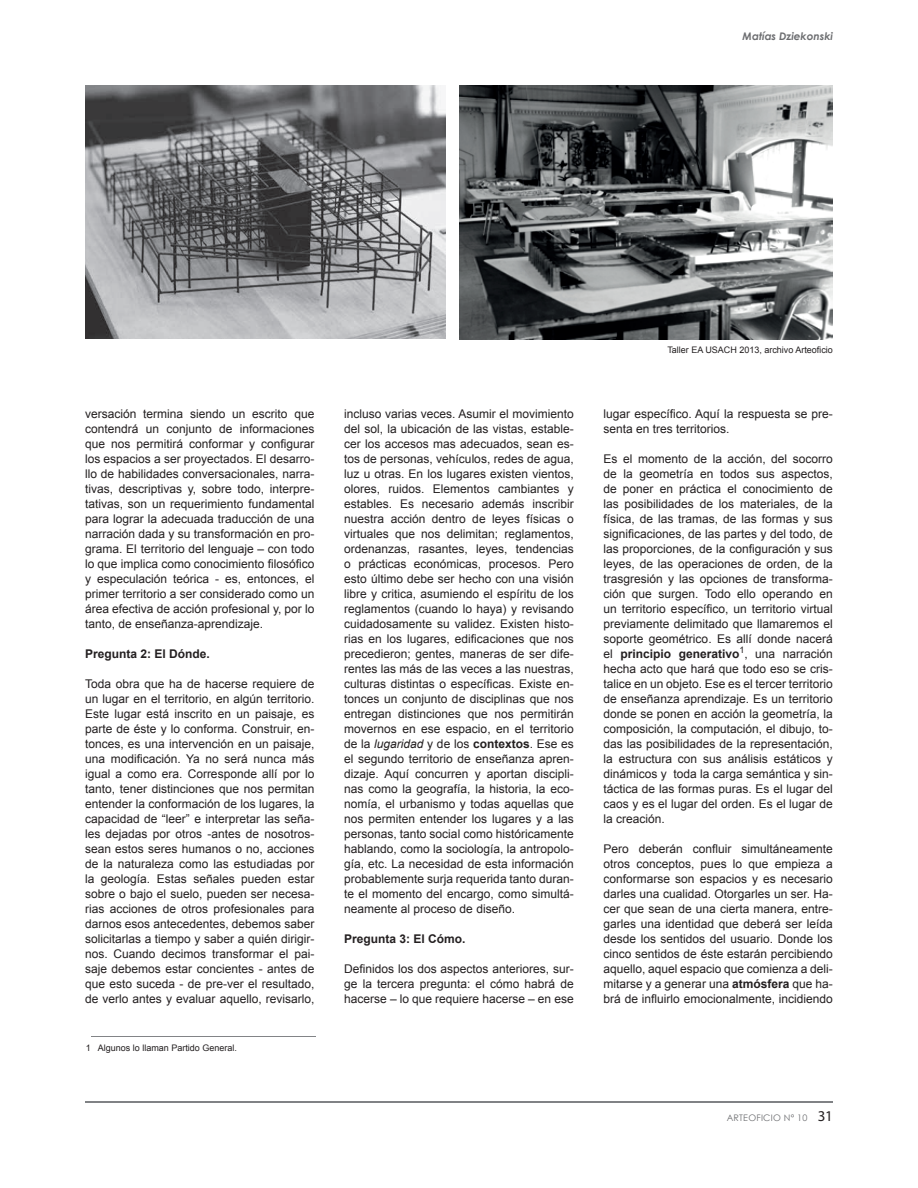
<style>
.page{position:relative;width:918px;height:1188px;background:#fff}
.page>*{position:absolute;margin:0;border:0;box-sizing:border-box;transform-origin:0 0}
.t1{font:12px/15px "Arial";color:#231f20;text-align:justify}
.t2{font:700 12px "Arial";color:#231f20}
.t3{font:italic 700 10.5px "Century Gothic";color:#6c6d70}
.t4{font:9px "Arial";color:#231f20}
.t5{font:9px "Century Gothic";letter-spacing:.025em;color:#6c6d70}
.s1{font-style:italic}
.s2{font-weight:700}
.s3{font-family:"Myriad Pro";font-size:15px;color:#231f20}
</style>
<div class="page">
<hr style="left:85px;top:1101px;width:748px;height:2px;background:#808285">
<hr style="left:91px;top:1036px;width:224px;height:1px;background:#828487">
<img style="left:85px;top:85px;width:360px;height:254px">
<img style="left:459px;top:85px;width:374px;height:255px">
<p class="t3" style="left:743px;top:29px;width:92px">Matías Dziekonski</p>
<p class="t1" style="left:85px;top:406px;width:231px">versación termina siendo un escrito que contendrá un conjunto de informaciones que nos permitirá conformar y configurar los espacios a ser proyectados. El desarro&shy;llo de habilidades conversacionales, narra&shy;tivas, descriptivas y, sobre todo, interpre&shy;tativas, son un requerimiento fundamental para lograr la adecuada traducción de una narración dada y su transformación en pro&shy;grama. El territorio del lenguaje – con todo lo que implica como conocimiento filosófico y especulación teórica - es, entonces, el primer territorio a ser considerado como un área efectiva de acción profesional y, por lo tanto, de enseñanza-aprendizaje.</p>
<p class="t2" style="left:85px;top:646px;width:126px">Pregunta 2: El Dónde.</p>
<p class="t1" style="left:85px;top:676px;width:231px">Toda obra que ha de hacerse requiere de un lugar en el territorio, en algún territorio.<br>Este lugar está inscrito en un paisaje, es parte de éste y lo conforma. Construir, en&shy;tonces, es una intervención en un paisaje, una modificación. Ya no será nunca más igual a como era. Corresponde allí por lo tanto, tener distinciones que nos permitan entender la conformación de los lugares, la capacidad de “leer” e interpretar las seña&shy;les dejadas por otros -antes de nosotros&shy;sean estos seres humanos o no, acciones de la naturaleza como las estudiadas por la geología. Estas señales pueden estar sobre o bajo el suelo, pueden ser necesa&shy;rias acciones de otros profesionales para darnos esos antecedentes, debemos saber solicitarlas a tiempo y saber a quién dirigir&shy;nos. Cuando decimos transformar el pai&shy;saje debemos estar concientes - antes de que esto suceda - de pre-ver el resultado, de verlo antes y evaluar aquello, revisarlo,</p>
<p class="t4" style="left:86px;top:1042px;width:153px">1 Algunos lo llaman Partido General.</p>
<p class="t1" style="left:344px;top:406px;width:231px">incluso varias veces. Asumir el movimiento del sol, la ubicación de las vistas, estable&shy;cer los accesos mas adecuados, sean es&shy;tos de personas, vehículos, redes de agua, luz u otras. En los lugares existen vientos, olores, ruidos. Elementos cambiantes y estables. Es necesario además inscribir nuestra acción dentro de leyes físicas o virtuales que nos delimitan; reglamentos, ordenanzas, rasantes, leyes, tendencias o prácticas económicas, procesos. Pero esto último debe ser hecho con una visión libre y critica, asumiendo el espíritu de los reglamentos (cuando lo haya) y revisando cuidadosamente su validez. Existen histo&shy;rias en los lugares, edificaciones que nos precedieron; gentes, maneras de ser dife&shy;rentes las más de las veces a las nuestras, culturas distintas o específicas. Existe en&shy;tonces un conjunto de disciplinas que nos entregan distinciones que nos permitirán movernos en ese espacio, en el territorio de la <span class="s1">lugaridad</span> y de los <span class="s2">contextos</span>. Ese es el segundo territorio de enseñanza apren&shy;dizaje. Aquí concurren y aportan discipli&shy;nas como la geografía, la historia, la eco&shy;nomía, el urbanismo y todas aquellas que nos permiten entender los lugares y a las personas, tanto social como históricamente hablando, como la sociología, la antropolo&shy;gía, etc. La necesidad de esta información probablemente surja requerida tanto duran&shy;te el momento del encargo, como simultá&shy;neamente al proceso de diseño.</p>
<p class="t2" style="left:344px;top:931px;width:123px">Pregunta 3: El Cómo.</p>
<p class="t1" style="left:344px;top:961px;width:231px">Definidos los dos aspectos anteriores, sur&shy;ge la tercera pregunta: el cómo habrá de hacerse – lo que requiere hacerse – en ese</p>
<p class="t4" style="left:667px;top:344px;width:167px">Taller EA USACH 2013, archivo Arteoficio</p>
<p class="t1" style="left:603px;top:406px;width:231px">lugar específico. Aquí la respuesta se pre&shy;senta en tres territorios.</p>
<p class="t1" style="left:603px;top:451px;width:231px">Es el momento de la acción, del socorro de la geometría en todos sus aspectos, de poner en práctica el conocimiento de las posibilidades de los materiales, de la física, de las tramas, de las formas y sus significaciones, de las partes y del todo, de las proporciones, de la configuración y sus leyes, de las operaciones de orden, de la trasgresión y las opciones de transforma&shy;ción que surgen. Todo ello operando en un territorio específico, un territorio virtual previamente delimitado que llamaremos el soporte geométrico. Es allí donde nacerá el <span class="s2">principio generativo</span><sup>1</sup>, una narración hecha acto que hará que todo eso se cris&shy;talice en un objeto. Ese es el tercer territorio de enseñanza aprendizaje. Es un territorio donde se ponen en acción la geometría, la composición, la computación, el dibujo, to&shy;das las posibilidades de la representación, la estructura con sus análisis estáticos y dinámicos y toda la carga semántica y sin&shy;táctica de las formas puras. Es el lugar del caos y es el lugar del orden. Es el lugar de la creación.</p>
<p class="t1" style="left:603px;top:841px;width:231px">Pero deberán confluir simultáneamente otros conceptos, pues lo que empieza a conformarse son espacios y es necesario darles una cualidad. Otorgarles un ser. Ha&shy;cer que sean de una cierta manera, entre&shy;garles una identidad que deberá ser leída desde los sentidos del usuario. Donde los cinco sentidos de éste estarán percibiendo aquello, aquel espacio que comienza a deli&shy;mitarse y a generar una <span class="s2">atmósfera</span> que ha&shy;brá de influirlo emocionalmente, incidiendo</p>
<p class="t5" style="left:727px;top:1112px;width:108px">ARTEOFICIO N° 10 <span class="s3">31</span></p>
</div>
